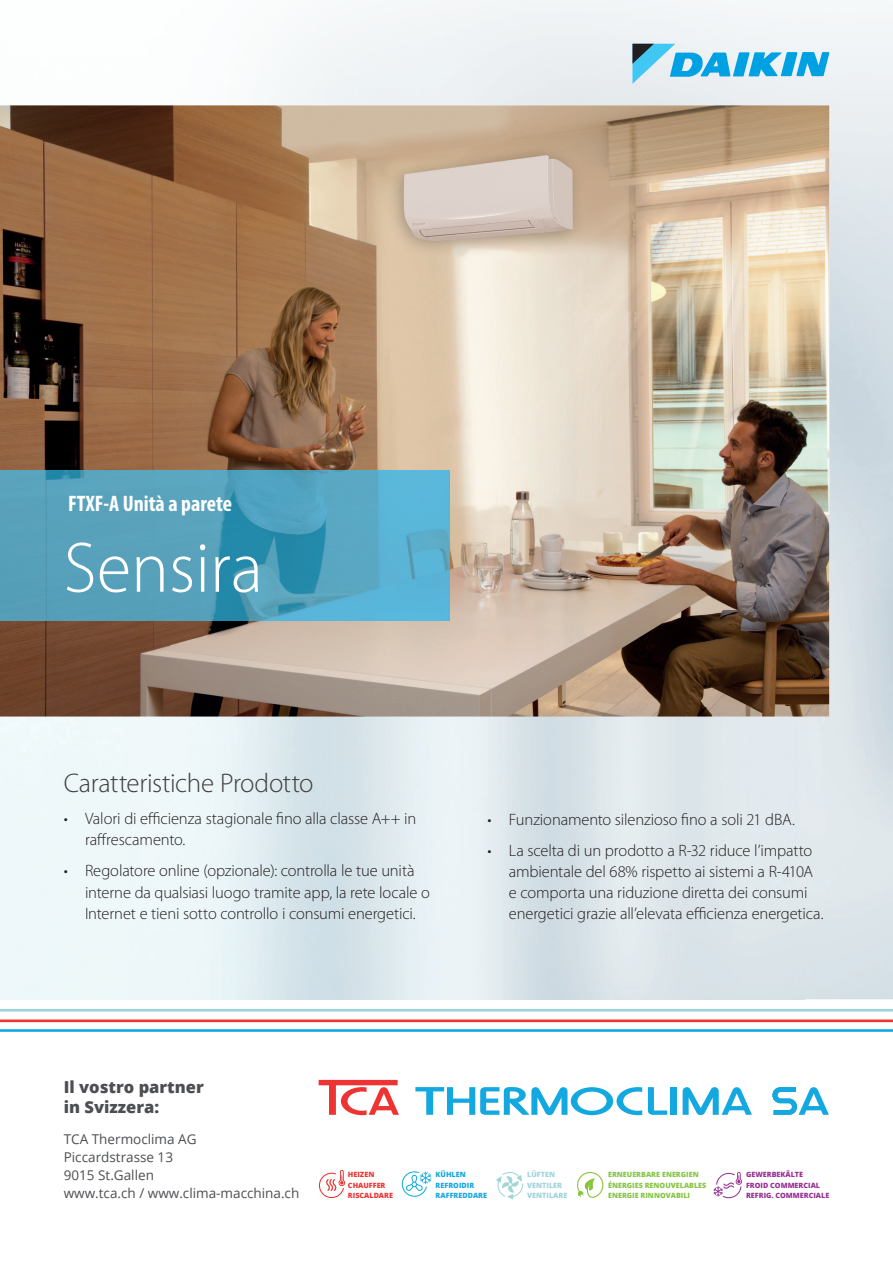
<style>
.page{position:relative;width:893px;height:1263px;background:#fff}
.page>*{position:absolute;margin:0;border:0;box-sizing:border-box;transform-origin:0 0}
.t1{font:300 72px "Myriad Pro";color:#fff}
.t2{font:300 27px "Myriad Pro";letter-spacing:-.015em;color:#3e3e3f}
.t3{font:700 condensed 22.5px "Myriad Pro";color:#fff}
.t4{font:300 16.5px/21px "Myriad Pro";letter-spacing:-.01em;color:#231f20}
.t5{font:800 16.5px/19.8px "Open Sans";color:#4c4e51}
.t6{font:13.5px/18px "Open Sans";color:#4c4e51}
.t7{font:800 7.2px "Open Sans";color:#85c445}
.t8{font:800 7.2px "Open Sans";color:#973193}
.t9{font:800 7.2px/10.5px "Open Sans";color:#14a8e0}
.t10{font:800 7.2px/10.8px "Open Sans";color:#ee3432}
.t11{font:800 7.2px "Open Sans";color:#9fd3db}
</style>
<div class="page">
<hr style="left:0;top:1009px;width:893px;height:2px;background:#9fd3db">
<hr style="left:0;top:1019px;width:893px;height:3px;background:#ee3432">
<hr style="left:0;top:1029px;width:893px;height:3px;background:#14a8e0">
<img style="left:804px;top:157px;width:89px;height:842px">
<img style="left:0;top:716px;width:804px;height:283px">
<img style="left:0;top:105px;width:829px;height:611px">
<img style="left:0;top:471px;width:449px;height:149px">
<svg style="left:683px;top:1087px;width:69px;height:28px"></svg>
<svg style="left:319px;top:1080px;width:80px;height:35px"></svg>
<svg style="left:648px;top:1087px;width:19px;height:28px"></svg>
<div style="left:670px;top:1087px;width:6px;height:28px;background:#14a8e0"></div>
<svg style="left:415px;top:1087px;width:227px;height:28px"></svg>
<svg style="left:772px;top:1087px;width:57px;height:28px"></svg>
<svg style="left:632px;top:44px;width:197px;height:40px;background:#8bcde8"></svg>
<svg style="left:319px;top:1170px;width:26px;height:28px"></svg>
<svg style="left:402px;top:1171px;width:29px;height:26px"></svg>
<svg style="left:496px;top:1172px;width:27px;height:27px"></svg>
<svg style="left:577px;top:1172px;width:26px;height:26px"></svg>
<svg style="left:714px;top:1172px;width:28px;height:26px"></svg>
<h3 class="t3" style="left:68px;top:489px;width:165px">FTXF-A Unità a parete</h3>
<h1 class="t1" style="left:64px;top:528px;width:201px">Sensira</h1>
<h2 class="t2" style="left:64px;top:769px;width:251px">Caratteristiche Prodotto</h2>
<p class="t4" style="left:85px;top:808px;width:333px;text-indent:-21px">• Valori di efficienza stagionale fino alla classe A++ in raffrescamento.</p>
<p class="t4" style="left:85px;top:861px;width:346px;text-indent:-21px">• Regolatore online (opzionale): controlla le tue unità interne da qualsiasi luogo tramite app, la rete locale o<br>Internet e tieni sotto controllo i consumi energetici.</p>
<p class="t4" style="left:488px;top:809px;width:309px">• Funzionamento silenzioso fino a soli 21 dBA.</p>
<p class="t4" style="left:509px;top:840px;width:316px;text-indent:-21px">• La scelta di un prodotto a R-32 riduce l’impatto ambientale del 68% rispetto ai sistemi a R-410A e comporta una riduzione diretta dei consumi energetici grazie all’elevata efficienza energetica.</p>
<p class="t5" style="left:64px;top:1076px;width:142px">Il vostro partner in Svizzera:</p>
<p class="t6" style="left:64px;top:1129px;width:237px">TCA Thermoclima AG<br>Piccardstrasse 13<br>9015 St.Gallen<br>www.tca.ch / www.clima-macchina.ch</p>
<p class="t10" style="left:348px;top:1168px;width:39px">HEIZEN<br>CHAUFFER</p>
<p class="t10" style="left:348px;top:1189px;width:47px">RISCALDARE</p>
<p class="t9" style="left:436px;top:1168px;width:53px">KÜHLEN<br>REFROIDIR<br>RAFFREDDARE</p>
<p class="t11" style="left:527px;top:1169px;width:29px">LÜFTEN</p>
<p class="t11" style="left:527px;top:1190px;width:42px">VENTILARE</p>
<p class="t11" style="left:527px;top:1179px;width:36px">VENTILER</p>
<p class="t7" style="left:608px;top:1169px;width:92px">ERNEUERBARE ENERGIEN</p>
<p class="t8" style="left:746px;top:1169px;width:59px">GEWERBEKÄLTE</p>
<p class="t7" style="left:608px;top:1190px;width:84px">ENERGIE RINNOVABILI</p>
<p class="t8" style="left:746px;top:1190px;width:85px">REFRIG. COMMERCIALE</p>
<p class="t7" style="left:608px;top:1179px;width:100px">ÉNERGIES RENOUVELABLES</p>
<p class="t8" style="left:746px;top:1179px;width:76px">FROID COMMERCIAL</p>
</div>
